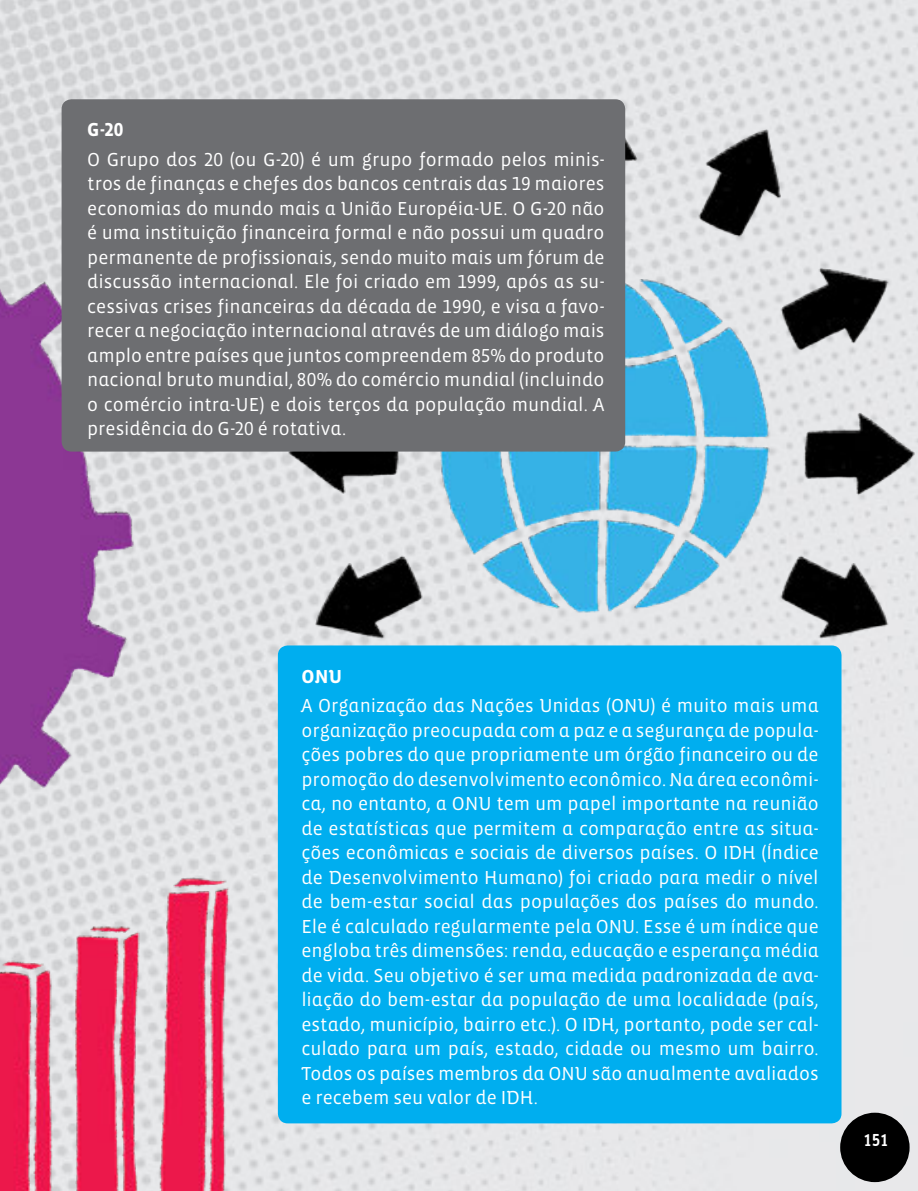
<style>
.page{position:relative;width:918px;height:1191px;background:#fff}
.page>*{position:absolute;margin:0;border:0;box-sizing:border-box;transform-origin:0 0}
.t1{font:19.25px/24.5px "Vista Sans Alt";color:#fff;text-align:justify}
.t2{font:700 19.25px "Vista Sans Alt";color:#fff}
.t3{font:600 17.5px "Info";color:#fff}
</style>
<div class="page">
<img style="left:0;top:0;width:918px;height:1191px">
<div style="left:278px;top:645px;width:563px;height:478px;background:#00aeef;border-radius:10px"></div>
<div style="left:62px;top:99px;width:563px;height:352px;background:#6d6e71;border-radius:10px"></div>
<div style="left:840px;top:1112px;width:69px;height:70px;background:#000;border-radius:50%"></div>
<p class="t2" style="left:87px;top:120px;width:38px">G-20</p>
<p class="t1" style="left:87px;top:147px;width:519px">O Grupo dos 20 (ou G-20) é um grupo formado pelos minis&shy;tros de finanças e chefes dos bancos centrais das 19 maiores economias do mundo mais a União Européia-UE. O G-20 não é uma instituição financeira formal e não possui um quadro permanente de profissionais, sendo muito mais um fórum de discussão internacional. Ele foi criado em 1999, após as su&shy;cessivas crises financeiras da década de 1990, e visa a favo&shy;recer a negociação internacional através de um diálogo mais amplo entre países que juntos compreendem 85% do produto nacional bruto mundial, 80% do comércio mundial (incluindo o comércio intra-UE) e dois terços da população mundial. A presidência do G-20 é rotativa.</p>
<p class="t2" style="left:301px;top:666px;width:10px">ONU</p>
<p class="t1" style="left:301px;top:693px;width:519px">A Organização das Nações Unidas (ONU) é muito mais uma organização preocupada com a paz e a segurança de popula&shy;ções pobres do que propriamente um órgão financeiro ou de promoção do desenvolvimento econômico. Na área econômi&shy;ca, no entanto, a ONU tem um papel importante na reunião de estatísticas que permitem a comparação entre as situa&shy;ções econômicas e sociais de diversos países. O IDH (Índice de Desenvolvimento Humano) foi criado para medir o nível de bem-estar social das populações dos países do mundo.<br>Ele é calculado regularmente pela ONU. Esse é um índice que engloba três dimensões: renda, educação e esperança média de vida. Seu objetivo é ser uma medida padronizada de ava&shy;liação do bem-estar da população de uma localidade (país, estado, município, bairro etc.). O IDH, portanto, pode ser cal&shy;culado para um país, estado, cidade ou mesmo um bairro.<br>Todos os países membros da ONU são anualmente avaliados e recebem seu valor de IDH.</p>
<p class="t3" style="left:863px;top:1129px;width:27px">151</p>
</div>
